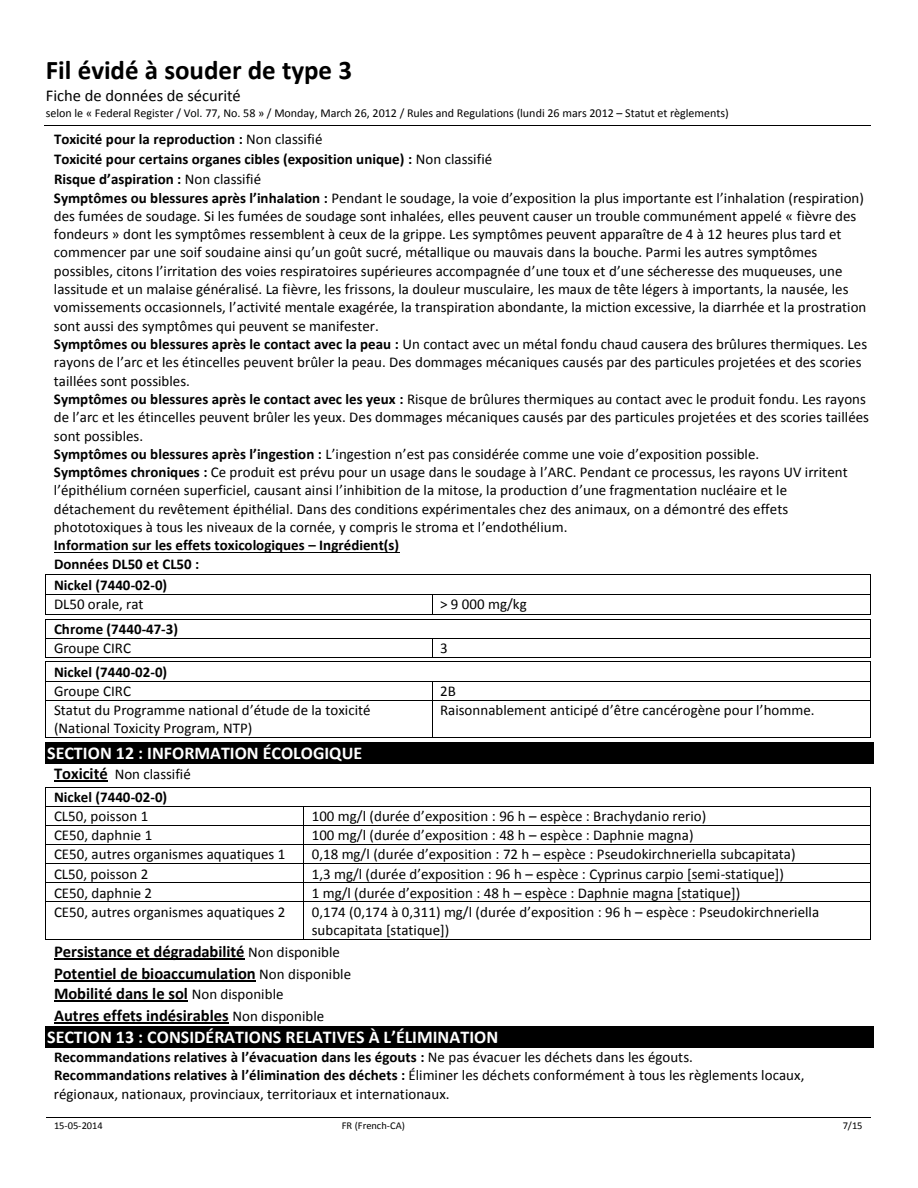
<style>
.page{position:relative;width:918px;height:1188px;background:#fff}
.page>*{position:absolute;margin:0;border:0;box-sizing:border-box;transform-origin:0 0}
.t1{font:700 27px "Calibri";color:#000}
.t2{font:700 18px "Calibri";color:#fff}
.t3{font:700 16.5px/21.9px "Calibri";color:#000}
.t4{font:16.5px "Calibri";color:#000}
.t5{font:15px/18.3px "Calibri";color:#000}
.t6{font:700 15px/20.1px "Calibri";color:#000}
.t7{font:12px "Calibri";color:#000}
.t8{font:10.5px "Calibri";letter-spacing:-.005em;color:#000}
.s1{font-weight:400}
.s2{font-weight:700}
.s3{font-size:16.5px}
.s4{font-weight:400;font-size:15px}
</style>
<div class="page">
<hr style="left:45px;top:125px;width:826px;height:1px;background:#000">
<hr style="left:46px;top:1117px;width:218px;height:1px;background:#000">
<hr style="left:264px;top:1117px;width:219px;height:1px;background:#000">
<hr style="left:484px;top:1117px;width:307px;height:1px;background:#000">
<hr style="left:792px;top:1117px;width:79px;height:1px;background:#000">
<hr style="left:54px;top:552px;width:345px;height:1px;background:#000">
<hr style="left:46px;top:575px;width:825px;height:1px;background:#000">
<hr style="left:46px;top:594px;width:386px;height:1px;background:#000">
<hr style="left:432px;top:594px;width:439px;height:1px;background:#000">
<hr style="left:46px;top:615px;width:386px;height:1px;background:#000">
<svg style="left:432px;top:595px;width:1px;height:20px"></svg>
<hr style="left:432px;top:615px;width:439px;height:1px;background:#000">
<hr style="left:46px;top:619px;width:825px;height:1px;background:#000">
<hr style="left:46px;top:638px;width:386px;height:1px;background:#000">
<hr style="left:432px;top:638px;width:439px;height:1px;background:#000">
<hr style="left:46px;top:657px;width:386px;height:1px;background:#000">
<svg style="left:432px;top:639px;width:1px;height:18px"></svg>
<hr style="left:432px;top:657px;width:439px;height:1px;background:#000">
<hr style="left:46px;top:662px;width:825px;height:1px;background:#000">
<hr style="left:46px;top:681px;width:386px;height:1px;background:#000">
<hr style="left:432px;top:681px;width:439px;height:1px;background:#000">
<hr style="left:46px;top:700px;width:386px;height:1px;background:#000">
<svg style="left:432px;top:682px;width:1px;height:18px"></svg>
<hr style="left:432px;top:700px;width:439px;height:1px;background:#000">
<hr style="left:46px;top:700px;width:1px;height:37px;background:#000">
<hr style="left:46px;top:737px;width:386px;height:1px;background:#000">
<hr style="left:432px;top:700px;width:1px;height:37px;background:#000">
<hr style="left:432px;top:737px;width:439px;height:1px;background:#000">
<hr style="left:871px;top:700px;width:1px;height:37px;background:#000">
<div style="left:45px;top:742px;width:828px;height:21px;background:#000"></div>
<hr style="left:54px;top:781px;width:54px;height:1px;background:#000">
<hr style="left:46px;top:787px;width:825px;height:1px;background:#000">
<hr style="left:46px;top:806px;width:258px;height:1px;background:#000">
<hr style="left:304px;top:806px;width:567px;height:1px;background:#000">
<hr style="left:46px;top:825px;width:258px;height:1px;background:#000">
<hr style="left:304px;top:825px;width:567px;height:1px;background:#000">
<hr style="left:46px;top:844px;width:258px;height:1px;background:#000">
<hr style="left:304px;top:844px;width:567px;height:1px;background:#000">
<hr style="left:46px;top:864px;width:258px;height:1px;background:#000">
<hr style="left:304px;top:864px;width:567px;height:1px;background:#000">
<hr style="left:46px;top:882px;width:258px;height:1px;background:#000">
<hr style="left:304px;top:882px;width:567px;height:1px;background:#000">
<hr style="left:46px;top:902px;width:258px;height:1px;background:#000">
<hr style="left:304px;top:902px;width:567px;height:1px;background:#000">
<hr style="left:46px;top:902px;width:1px;height:37px;background:#000">
<hr style="left:46px;top:939px;width:258px;height:1px;background:#000">
<hr style="left:304px;top:902px;width:1px;height:37px;background:#000">
<hr style="left:304px;top:939px;width:567px;height:1px;background:#000">
<hr style="left:871px;top:902px;width:1px;height:37px;background:#000">
<hr style="left:54px;top:959px;width:191px;height:1px;background:#000">
<hr style="left:54px;top:981px;width:202px;height:1px;background:#000">
<hr style="left:54px;top:1001px;width:134px;height:1px;background:#000">
<hr style="left:54px;top:1023px;width:175px;height:1px;background:#000">
<div style="left:45px;top:1026px;width:828px;height:22px;background:#000"></div>
<h1 class="t1" style="left:46px;top:52px;width:308px">Fil évidé à souder de type 3</h1>
<p class="t4" style="left:46px;top:85px;width:196px">Fiche de données de sécurité</p>
<p class="t7" style="left:46px;top:106px;width:684px">selon le « Federal Register / Vol. 77, No. 58 » / Monday, March 26, 2012 / Rules and Regulations (lundi 26 mars 2012 – Statut et règlements)</p>
<p class="t6" style="left:54px;top:129px;width:440px">Toxicité pour la reproduction : <span class="s1">Non classifié<br></span>Toxicité pour certains organes cibles (exposition unique) : <span class="s1">Non classifié<br></span>Risque d’aspiration : <span class="s1">Non classifié</span></p>
<p class="t5" style="left:54px;top:188px;width:817px"><span class="s2">Symptômes ou blessures après l’inhalation :</span> Pendant le soudage, la voie d’exposition la plus importante est l’inhalation (respiration) des fumées de soudage. Si les fumées de soudage sont inhalées, elles peuvent causer un trouble communément appelé « fièvre des fondeurs » dont les symptômes ressemblent à ceux de la grippe. Les symptômes peuvent apparaître de 4 à 12 heures plus tard et commencer par une soif soudaine ainsi qu’un goût sucré, métallique ou mauvais dans la bouche. Parmi les autres symptômes possibles, citons l’irritation des voies respiratoires supérieures accompagnée d’une toux et d’une sécheresse des muqueuses, une lassitude et un malaise généralisé. La fièvre, les frissons, la douleur musculaire, les maux de tête légers à importants, la nausée, les vomissements occasionnels, l’activité mentale exagérée, la transpiration abondante, la miction excessive, la diarrhée et la prostration sont aussi des symptômes qui peuvent se manifester.<br><span class="s2">Symptômes ou blessures après le contact avec la peau :</span> Un contact avec un métal fondu chaud causera des brûlures thermiques. Les rayons de l’arc et les étincelles peuvent brûler la peau. Des dommages mécaniques causés par des particules projetées et des scories taillées sont possibles.<br><span class="s2">Symptômes ou blessures après le contact avec les yeux :</span> Risque de brûlures thermiques au contact avec le produit fondu. Les rayons de l’arc et les étincelles peuvent brûler les yeux. Des dommages mécaniques causés par des particules projetées et des scories taillées sont possibles.<br><span class="s2">Symptômes ou blessures après l’ingestion :</span> L’ingestion n’est pas considérée comme une voie d’exposition possible.<br><span class="s2">Symptômes chroniques :</span> Ce produit est prévu pour un usage dans le soudage à l’ARC. Pendant ce processus, les rayons UV irritent l’épithélium cornéen superficiel, causant ainsi l’inhibition de la mitose, la production d’une fragmentation nucléaire et le détachement du revêtement épithélial. Dans des conditions expérimentales chez des animaux, on a démontré des effets phototoxiques à tous les niveaux de la cornée, y compris le stroma et l’endothélium.</p>
<p class="t6" style="left:54px;top:536px;width:347px;line-height:18.3px">Information sur les effets toxicologiques – Ingrédient(s)<br>Données DL50 et CL50 :</p>
<p class="t6" style="left:54px;top:575px;width:115px">Nickel (7440-02-0)</p>
<p class="t5" style="left:54px;top:595px;width:91px">DL50 orale, rat</p>
<p class="t5" style="left:440px;top:595px;width:88px">&gt; 9 000 mg/kg</p>
<p class="t6" style="left:54px;top:619px;width:126px">Chrome (7440-47-3)</p>
<p class="t5" style="left:54px;top:639px;width:79px">Groupe CIRC</p>
<p class="t5" style="left:440px;top:639px;width:9px">3</p>
<p class="t6" style="left:54px;top:662px;width:115px">Nickel (7440-02-0)</p>
<p class="t5" style="left:54px;top:682px;width:79px">Groupe CIRC</p>
<p class="t5" style="left:440px;top:682px;width:17px">2B</p>
<p class="t5" style="left:54px;top:701px;width:318px">Statut du Programme national d’étude de la toxicité (National Toxicity Program, NTP)</p>
<p class="t5" style="left:440px;top:701px;width:376px">Raisonnablement anticipé d’être cancérogène pour l’homme.</p>
<p class="t2" style="left:47px;top:741px;width:317px">SECTION 12 : INFORMATION ÉCOLOGIQUE</p>
<p class="t6" style="left:54px;top:762px;width:138px;line-height:23.2px"><span class="s3">Toxicité</span> <span class="s1">Non classifié<br></span>Nickel (7440-02-0)</p>
<p class="t5" style="left:54px;top:807px;width:96px">CL50, poisson 1</p>
<p class="t5" style="left:312px;top:807px;width:396px">100 mg/l (durée d’exposition : 96 h – espèce : Brachydanio rerio)</p>
<p class="t5" style="left:54px;top:826px;width:100px">CE50, daphnie 1</p>
<p class="t5" style="left:312px;top:826px;width:383px">100 mg/l (durée d’exposition : 48 h – espèce : Daphnie magna)</p>
<p class="t5" style="left:54px;top:845px;width:233px">CE50, autres organismes aquatiques 1</p>
<p class="t5" style="left:312px;top:845px;width:485px">0,18 mg/l (durée d’exposition : 72 h – espèce : Pseudokirchneriella subcapitata)</p>
<p class="t5" style="left:54px;top:864px;width:96px">CL50, poisson 2</p>
<p class="t5" style="left:312px;top:864px;width:474px">1,3 mg/l (durée d’exposition : 96 h – espèce : Cyprinus carpio [semi-statique])</p>
<p class="t5" style="left:54px;top:884px;width:100px">CE50, daphnie 2</p>
<p class="t5" style="left:312px;top:884px;width:430px">1 mg/l (durée d’exposition : 48 h – espèce : Daphnie magna [statique])</p>
<p class="t5" style="left:54px;top:902px;width:233px">CE50, autres organismes aquatiques 2</p>
<p class="t5" style="left:312px;top:902px;width:509px">0,174 (0,174 à 0,311) mg/l (durée d’exposition : 96 h – espèce : Pseudokirchneriella subcapitata [statique])</p>
<p class="t3" style="left:54px;top:941px;width:299px">Persistance et dégradabilité <span class="s4">Non disponible<br></span>Potentiel de bioaccumulation <span class="s4">Non disponible</span></p>
<p class="t3" style="left:54px;top:983px;width:272px">Mobilité dans le sol <span class="s4">Non disponible<br></span>Autres effets indésirables <span class="s4">Non disponible</span></p>
<p class="t2" style="left:47px;top:1025px;width:453px">SECTION 13 : CONSIDÉRATIONS RELATIVES À L’ÉLIMINATION</p>
<p class="t5" style="left:54px;top:1048px;width:752px"><span class="s2">Recommandations relatives à l’évacuation dans les égouts :</span> Ne pas évacuer les déchets dans les égouts.<br><span class="s2">Recommandations relatives à l’élimination des déchets :</span> Éliminer les déchets conformément à tous les règlements locaux, régionaux, nationaux, provinciaux, territoriaux et internationaux.</p>
<p class="t8" style="left:54px;top:1119px;width:50px">15-05-2014</p>
<p class="t8" style="left:342px;top:1119px;width:65px">FR (French-CA)</p>
<p class="t8" style="left:843px;top:1119px;width:21px">7/15</p>
</div>
